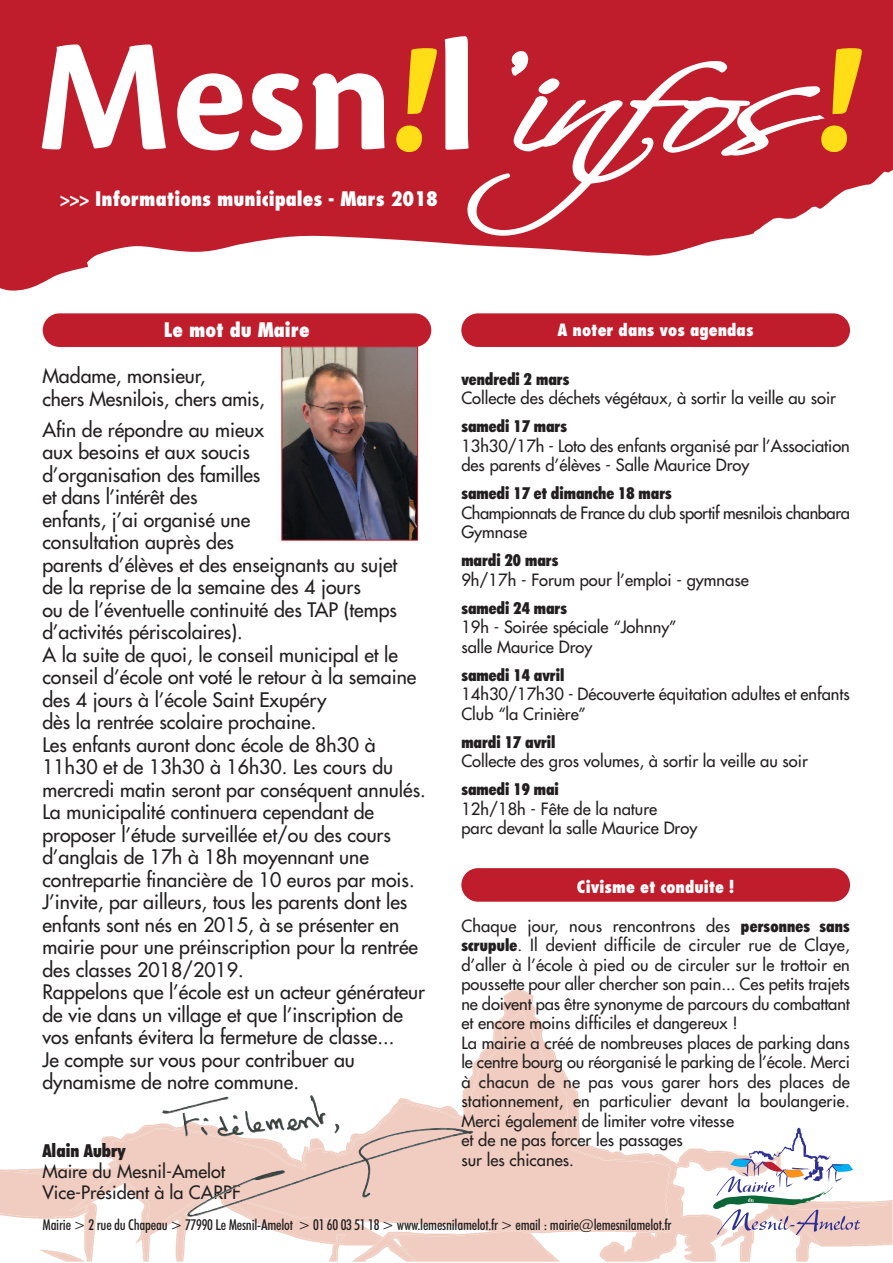
<style>
.page{position:relative;width:893px;height:1263px;background:#fff}
.page>*{position:absolute;margin:0;border:0;box-sizing:border-box;transform-origin:0 0}
.t1{font:500 19.5px/22.5px "Futura Std";color:#231f20}
.t2{font:800 condensed 19.5px "Futura Std";color:#fff}
.t3{font:500 18px/21px "Futura Std";color:#231f20}
.t4{font:900 condensed 18px "Futura BT";color:#231f20}
.t5{font:16.5px/19.5px "Futura LT";color:#231f20}
.t6{font:900 condensed 16.5px "Futura BT";color:#231f20}
.t7{font:16.5px/19.5px "Futura LT";letter-spacing:-.025em;color:#231f20}
.t8{font:800 condensed 16.5px "Futura Std";color:#fff}
.t9{font:500 condensed 15px "Futura BT";letter-spacing:-.015em;color:#231f20}
.s1{font-family:"Futura BT";font-weight:900;font-stretch:condensed}
</style>
<div class="page">
<svg style="left:0;top:0;width:892px;height:291px;fill:#bf1d2c"></svg>
<svg style="left:42px;top:44px;width:124px;height:105px"></svg>
<svg style="left:177px;top:73px;width:65px;height:77px"></svg>
<svg style="left:250px;top:73px;width:52px;height:77px"></svg>
<svg style="left:313px;top:73px;width:71px;height:76px"></svg>
<svg style="left:395px;top:48px;width:42px;height:105px;background:#da6e23"></svg>
<svg style="left:464px;top:234px;width:266px;height:4px"></svg>
<svg style="left:445px;top:36px;width:417px;height:198px"></svg>
<svg style="left:303px;top:989px;width:410px;height:273px"></svg>
<svg style="left:0;top:1122px;width:582px;height:140px"></svg>
<div style="left:43px;top:313px;width:388px;height:34px;background:#bf1d2c;border-radius:17px"></div>
<img style="left:284px;top:348px;width:132px;height:190px">
<div style="left:282px;top:346px;width:136px;height:194px;border:1px solid #bf1d2c"></div>
<svg style="left:713px;top:1127px;width:179px;height:135px"></svg>
<div style="left:461px;top:313px;width:389px;height:34px;background:#bf1d2c;border-radius:17px"></div>
<div style="left:461px;top:868px;width:389px;height:34px;background:#bf1d2c;border-radius:17px"></div>
<img style="left:162px;top:1095px;width:154px;height:19px">
<p class="t2" style="left:60px;top:190px;width:379px">&gt;&gt;&gt; Informations municipales - Mars 2018</p>
<p class="t2" style="left:164px;top:321px;width:147px">Le mot du Maire</p>
<p class="t1" style="left:42px;top:366px;width:224px">Madame, monsieur,<br>chers Mesnilois, chers amis,</p>
<p class="t1" style="left:42px;top:419px;width:385px">Afin de répondre au mieux<br>aux besoins et aux soucis<br>d’organisation des familles<br>et dans l’intérêt des<br>enfants, j’ai organisé une<br>consultation auprès des<br>parents d’élèves et des enseignants au sujet<br>de la reprise de la semaine des 4 jours<br>ou de l’éventuelle continuité des TAP (temps d’activités périscolaires).<br>A la suite de quoi, le conseil municipal et le conseil d’école ont voté le retour à la semaine des 4 jours à l’école Saint Exupéry<br>dès la rentrée scolaire prochaine.<br>Les enfants auront donc école de 8h30 à 11h30 et de 13h30 à 16h30. Les cours du mercredi matin seront par conséquent annulés.<br>La municipalité continuera cependant de proposer l’étude surveillée et/ou des cours d’anglais de 17h à 18h moyennant une contrepartie financière de 10 euros par mois.<br>J’invite, par ailleurs, tous les parents dont les enfants sont nés en 2015, à se présenter en mairie pour une préinscription pour la rentrée des classes 2018/2019.<br>Rappelons que l’école est un acteur générateur de vie dans un village et que l’inscription de vos enfants évitera la fermeture de classe...<br>Je compte sur vous pour contribuer au dynamisme de notre commune.</p>
<p class="t4" style="left:42px;top:1140px;width:85px">Alain Aubry</p>
<p class="t3" style="left:42px;top:1162px;width:200px">Maire du Mesnil-Amelot<br>Vice-Président à la CARPF</p>
<p class="t8" style="left:558px;top:323px;width:197px">A noter dans vos agendas</p>
<p class="t6" style="left:461px;top:369px;width:109px">vendredi 2 mars</p>
<p class="t5" style="left:461px;top:388px;width:376px">Collecte des déchets végétaux, à sortir la veille au soir</p>
<p class="t6" style="left:461px;top:417px;width:107px">samedi 17 mars</p>
<p class="t5" style="left:461px;top:436px;width:390px">13h30/17h - Loto des enfants organisé par l’Association des parents d’élèves - Salle Maurice Droy</p>
<p class="t6" style="left:461px;top:484px;width:212px">samedi 17 et dimanche 18 mars</p>
<p class="t7" style="left:461px;top:503px;width:390px">Championnats de France du club sportif mesnilois chanbara<br>Gymnase</p>
<p class="t6" style="left:461px;top:551px;width:98px">mardi 20 mars</p>
<p class="t5" style="left:461px;top:570px;width:289px">9h/17h - Forum pour l’emploi - gymnase</p>
<p class="t6" style="left:461px;top:598px;width:107px">samedi 24 mars</p>
<p class="t5" style="left:461px;top:617px;width:217px">19h - Soirée spéciale “Johnny” salle Maurice Droy</p>
<p class="t6" style="left:461px;top:665px;width:104px">samedi 14 avril</p>
<p class="t5" style="left:461px;top:684px;width:390px">14h30/17h30 - Découverte équitation adultes et enfants<br>Club “la Crinière”</p>
<p class="t6" style="left:461px;top:732px;width:96px">mardi 17 avril</p>
<p class="t5" style="left:461px;top:751px;width:348px">Collecte des gros volumes, à sortir la veille au soir</p>
<p class="t6" style="left:461px;top:780px;width:99px">samedi 19 mai</p>
<p class="t5" style="left:461px;top:799px;width:237px">12h/18h - Fête de la nature<br>parc devant la salle Maurice Droy</p>
<p class="t8" style="left:577px;top:879px;width:159px">Civisme et conduite !</p>
<p class="t5" style="left:461px;top:916px;width:390px">Chaque jour, nous rencontrons des <span class="s1">personnes sans scrupule</span>. Il devient difficile de circuler rue de Claye, d’aller à l’école à pied ou de circuler sur le trottoir en poussette pour aller chercher son pain... Ces petits trajets ne doivent pas être synonyme de parcours du combattant et encore moins difficiles et dangereux !<br>La mairie a créé de nombreuses places de parking dans le centre bourg ou réorganisé le parking de l’école. Merci à chacun de ne pas vous garer hors des places de stationnement, en particulier devant la boulangerie.<br>Merci également de limiter votre vitesse<br>et de ne pas forcer les passages<br>sur les chicanes.</p>
<p class="t9" style="left:43px;top:1216px;width:631px">Mairie &gt; 2 rue du Chapeau &gt; 77990 Le Mesnil-Amelot &gt; 01 60 03 51 18 &gt; www.lemesnilamelot.fr &gt; email : mairie@lemesnilamelot.fr</p>
</div>
